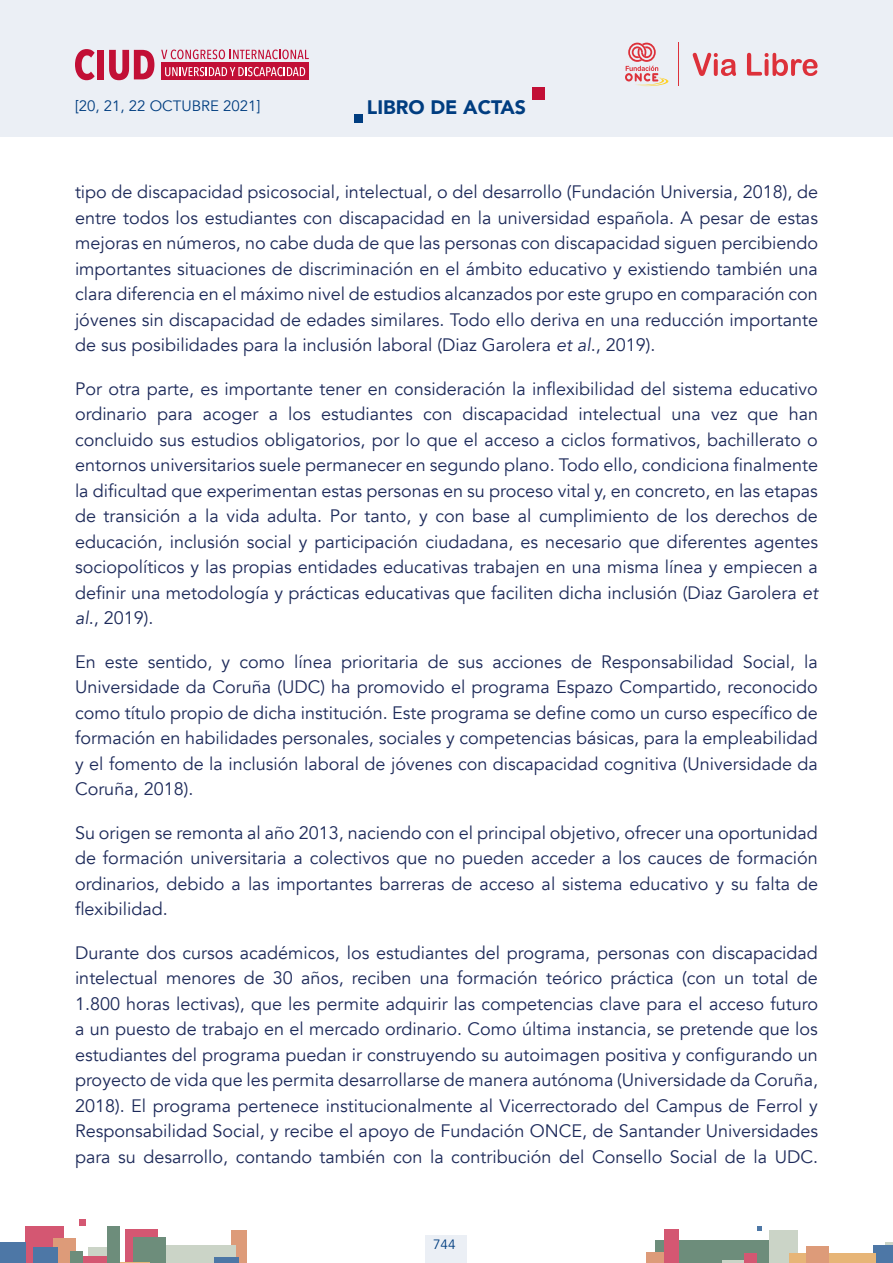
<style>
.page{position:relative;width:893px;height:1263px;background:#fff}
.page>*{position:absolute;margin:0;border:0;box-sizing:border-box;transform-origin:0 0}
.t1{font:900 19.5px "Avenir";color:#003d80}
.t2{font:18px/25.5px "Avenir";color:#1d2a5a;text-align:justify}
.t3{font:15px "Avenir";color:#003d80}
.t4{font:13.5px "Avenir";color:#003d80}
.s1{font-style:italic}
</style>
<div class="page">
<div style="left:0;top:0;width:893px;height:136px;background:#ebeff5"></div>
<div style="left:426px;top:1236px;width:41px;height:27px;background:#ebeff5"></div>
<div style="left:655px;top:1240px;width:122px;height:23px;background:#6d8d7b"></div>
<hr style="left:722px;top:1260px;width:24px;height:3px;background:#b5c2b0">
<div style="left:646px;top:1252px;width:29px;height:11px;background:#dd9b79"></div>
<div style="left:885px;top:1242px;width:8px;height:21px;background:#cbd4c7"></div>
<div style="left:769px;top:1230px;width:28px;height:33px;background:#cbd4c7"></div>
<div style="left:874px;top:1245px;width:19px;height:18px;background:#4d77a6"></div>
<div style="left:790px;top:1253px;width:86px;height:10px;background:#e7b577"></div>
<div style="left:744px;top:1253px;width:12px;height:10px;background:#d45772"></div>
<div style="left:663px;top:1229px;width:15px;height:34px;background:#d45772"></div>
<div style="left:806px;top:1246px;width:23px;height:17px;background:#dd9b79"></div>
<svg style="left:758px;top:1227px;width:4px;height:4px"></svg>
<div style="left:88px;top:1247px;width:25px;height:16px;background:#cbd4c7"></div>
<div style="left:125px;top:1230px;width:33px;height:33px;background:#d45772"></div>
<div style="left:26px;top:1226px;width:38px;height:37px;background:#d45772"></div>
<div style="left:53px;top:1238px;width:23px;height:25px;background:#dd9b79"></div>
<div style="left:230px;top:1230px;width:16px;height:33px;background:#dd9b79"></div>
<div style="left:34px;top:1247px;width:24px;height:16px;background:#4d77a6"></div>
<div style="left:75px;top:1256px;width:44px;height:7px;background:#d45772"></div>
<div style="left:0;top:1242px;width:26px;height:21px;background:#4d77a6"></div>
<div style="left:150px;top:1245px;width:86px;height:18px;background:#cbd4c7"></div>
<div style="left:133px;top:1237px;width:33px;height:26px;background:#6d8d7b"></div>
<hr style="left:117px;top:1262px;width:33px;height:1px;background:#de963d">
<div style="left:71px;top:1251px;width:12px;height:12px;background:#6d8d7b"></div>
<div style="left:108px;top:1226px;width:12px;height:37px;background:#6d8d7b"></div>
<svg style="left:80px;top:1219px;width:6px;height:6px"></svg>
<div style="left:214px;top:1257px;width:24px;height:6px;background:#4d77a6"></div>
<div style="left:532px;top:87px;width:12px;height:12px;background:#c20f36"></div>
<div style="left:355px;top:114px;width:8px;height:8px;background:#003d80"></div>
<svg style="left:625px;top:43px;width:43px;height:43px"></svg>
<hr style="left:678px;top:43px;width:1px;height:43px;background:#dd313a">
<svg style="left:693px;top:53px;width:43px;height:23px"></svg>
<svg style="left:747px;top:53px;width:70px;height:23px"></svg>
<svg style="left:75px;top:49px;width:20px;height:31px"></svg>
<div style="left:98px;top:50px;width:6px;height:29px;background:#c20f36"></div>
<svg style="left:109px;top:50px;width:45px;height:30px"></svg>
<svg style="left:161px;top:50px;width:148px;height:9px"></svg>
<div style="left:162px;top:62px;width:147px;height:18px;background:#c20f36"></div>
<svg style="left:165px;top:67px;width:140px;height:9px"></svg>
<p class="t3" style="left:75px;top:97px;width:187px">[20, 21, 22 OCTUBRE 2021]</p>
<p class="t1" style="left:367px;top:91px;width:161px">LIBRO DE ACTAS</p>
<p class="t2" style="left:75px;top:179px;width:744px">tipo de discapacidad psicosocial, intelectual, o del desarrollo (Fundación Universia, 2018), de entre todos los estudiantes con discapacidad en la universidad española. A pesar de estas mejoras en números, no cabe duda de que las personas con discapacidad siguen percibiendo importantes situaciones de discriminación en el ámbito educativo y existiendo también una clara diferencia en el máximo nivel de estudios alcanzados por este grupo en comparación con jóvenes sin discapacidad de edades similares. Todo ello deriva en una reducción importante de sus posibilidades para la inclusión laboral (Diaz Garolera <span class="s1">et al</span>., 2019).</p>
<p class="t2" style="left:75px;top:376px;width:744px">Por otra parte, es importante tener en consideración la inflexibilidad del sistema educativo ordinario para acoger a los estudiantes con discapacidad intelectual una vez que han concluido sus estudios obligatorios, por lo que el acceso a ciclos formativos, bachillerato o entornos universitarios suele permanecer en segundo plano. Todo ello, condiciona finalmente la dificultad que experimentan estas personas en su proceso vital y, en concreto, en las etapas de transición a la vida adulta. Por tanto, y con base al cumplimiento de los derechos de educación, inclusión social y participación ciudadana, es necesario que diferentes agentes sociopolíticos y las propias entidades educativas trabajen en una misma línea y empiecen a definir una metodología y prácticas educativas que faciliten dicha inclusión (Diaz Garolera <span class="s1">et al</span>., 2019).</p>
<p class="t2" style="left:75px;top:649px;width:744px">En este sentido, y como línea prioritaria de sus acciones de Responsabilidad Social, la Universidade da Coruña (UDC) ha promovido el programa Espazo Compartido, reconocido como título propio de dicha institución. Este programa se define como un curso específico de formación en habilidades personales, sociales y competencias básicas, para la empleabilidad y el fomento de la inclusión laboral de jóvenes con discapacidad cognitiva (Universidade da Coruña, 2018).</p>
<p class="t2" style="left:75px;top:820px;width:744px">Su origen se remonta al año 2013, naciendo con el principal objetivo, ofrecer una oportunidad de formación universitaria a colectivos que no pueden acceder a los cauces de formación ordinarios, debido a las importantes barreras de acceso al sistema educativo y su falta de flexibilidad.</p>
<p class="t2" style="left:75px;top:940px;width:744px">Durante dos cursos académicos, los estudiantes del programa, personas con discapacidad intelectual menores de 30 años, reciben una formación teórico práctica (con un total de 1.800 horas lectivas), que les permite adquirir las competencias clave para el acceso futuro a un puesto de trabajo en el mercado ordinario. Como última instancia, se pretende que los estudiantes del programa puedan ir construyendo su autoimagen positiva y configurando un proyecto de vida que les permita desarrollarse de manera autónoma (Universidade da Coruña, 2018). El programa pertenece institucionalmente al Vicerrectorado del Campus de Ferrol y Responsabilidad Social, y recibe el apoyo de Fundación ONCE, de Santander Universidades para su desarrollo, contando también con la contribución del Consello Social de la UDC.</p>
<p class="t4" style="left:433px;top:1236px;width:24px">744</p>
</div>
